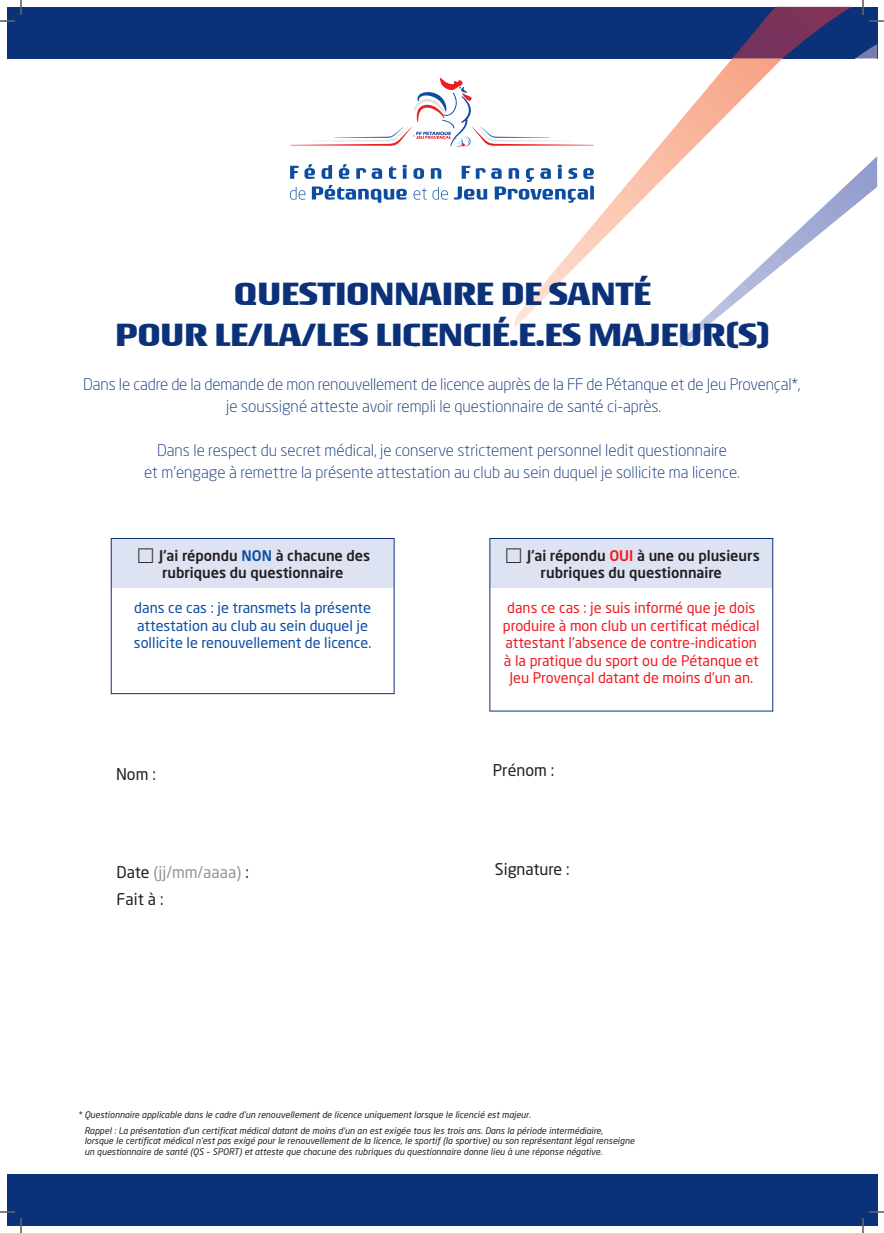
<style>
.page{position:relative;width:884px;height:1233px;background:#fff}
.page>*{position:absolute;margin:0;border:0;box-sizing:border-box;transform-origin:0 0}
.t1{font:700 34px/40.8px "Rogue Sans Ext";color:#0b3179;text-align:center}
.t2{font:300 16px/22px "Neo Sans";color:#0b3179;text-align:center}
.t3{font:16px "Neo Sans";color:#939598}
.t4{font:16px "Neo Sans";color:#231f20}
.t5{font:16px "Neo Sans Std";color:#231f20}
.t6{font:14.5px/17.4px "Neo Sans";color:#ee1d23;text-align:center}
.t7{font:500 14.5px/17.4px "Neo Sans";color:#231f20}
.t8{font:14.5px/17.4px "Neo Sans";color:#0d4da1}
.t9{font:italic 9px/15.8px "Neo Sans";color:#231f20}
.s1{color:#0d4da1}
.s2{color:#ee1d23}
.s3{color:#231f20}
</style>
<div class="page">
<div style="left:7px;top:7px;width:870px;height:51px;background:#0b3179"></div>
<div style="left:7px;top:1174px;width:870px;height:52px;background:#0b3179"></div>
<svg style="left:514px;top:58px;width:69px;height:270px"></svg>
<svg style="left:583px;top:58px;width:294px;height:201px"></svg>
<svg style="left:679px;top:156px;width:198px;height:192px"></svg>
<svg style="left:290px;top:77px;width:304px;height:70px"></svg>
<svg style="left:290px;top:187px;width:15px;height:13px"></svg>
<svg style="left:312px;top:185px;width:95px;height:18px"></svg>
<svg style="left:414px;top:188px;width:13px;height:12px"></svg>
<svg style="left:433px;top:187px;width:15px;height:13px"></svg>
<svg style="left:290px;top:164px;width:25px;height:15px"></svg>
<svg style="left:322px;top:165px;width:10px;height:14px"></svg>
<svg style="left:339px;top:164px;width:10px;height:15px"></svg>
<svg style="left:356px;top:168px;width:10px;height:11px"></svg>
<svg style="left:372px;top:168px;width:10px;height:11px"></svg>
<svg style="left:389px;top:166px;width:7px;height:13px"></svg>
<svg style="left:403px;top:165px;width:4px;height:14px"></svg>
<svg style="left:413px;top:168px;width:11px;height:11px"></svg>
<svg style="left:431px;top:168px;width:10px;height:11px"></svg>
<svg style="left:454px;top:165px;width:140px;height:38px"></svg>
<div style="left:112px;top:539px;width:282px;height:49px;background:#dde3f2"></div>
<div style="left:111px;top:538px;width:283px;height:156px;border:1px solid #0b3179"></div>
<div style="left:490px;top:539px;width:282px;height:49px;background:#dde3f2"></div>
<div style="left:489px;top:538px;width:284px;height:173px;border:1px solid #0b3179"></div>
<svg style="left:0;top:1211px;width:15px;height:1px"></svg>
<svg style="left:869px;top:1211px;width:15px;height:1px"></svg>
<svg style="left:0;top:0;width:22px;height:22px"></svg>
<svg style="left:20px;top:1218px;width:2px;height:15px"></svg>
<svg style="left:733px;top:0;width:151px;height:58px"></svg>
<svg style="left:862px;top:1218px;width:2px;height:15px"></svg>
<h1 class="t1" style="left:115px;top:272px;width:656px">QUESTIONNAIRE DE SANTÉ<br>POUR LE/LA/LES LICENCIÉ.E.ES MAJEUR(S)</h1>
<h2 class="t2" style="left:83px;top:372px;width:719px">Dans le cadre de la demande de mon renouvellement de licence auprès de la FF de Pétanque et de Jeu Provençal*, je soussigné atteste avoir rempli le questionnaire de santé ci-après.</h2>
<h2 class="t2" style="left:144px;top:438px;width:597px">Dans le respect du secret médical, je conserve strictement personnel ledit questionnaire<br>et m’engage à remettre la présente attestation au club au sein duquel je sollicite ma licence.</h2>
<h3 class="t7" style="left:159px;top:546px;width:213px">J’ai répondu <span class="s1">NON</span> à chacune des rubriques du questionnaire</h3>
<h3 class="t8" style="left:134px;top:599px;width:239px">dans ce cas : je transmets la présente attestation au club au sein duquel je sollicite le renouvellement de licence.</h3>
<h3 class="t7" style="left:541px;top:546px;width:221px;text-indent:-13px">J’ai répondu <span class="s2">OUI</span> à une ou plusieurs rubriques du questionnaire</h3>
<h3 class="t6" style="left:503px;top:599px;width:258px">dans ce cas : je suis informé que je dois produire à mon club un certificat médical attestant l’absence de contre-indication à la pratique du sport ou de Pétanque et Jeu Provençal datant de moins d’un an.</h3>
<h2 class="t5" style="left:116px;top:764px;width:41px">Nom :</h2>
<h2 class="t5" style="left:493px;top:760px;width:63px">Prénom :</h2>
<h2 class="t3" style="left:117px;top:862px;width:134px"><span class="s3">Date</span> (jj/mm/aaaa) <span class="s3">:</span></h2>
<h2 class="t4" style="left:495px;top:859px;width:76px">Signature :</h2>
<h2 class="t4" style="left:117px;top:889px;width:48px">Fait à :</h2>
<p class="t9" style="left:84px;top:1106px;width:520px;text-indent:-7px">* Questionnaire applicable dans le cadre d’un renouvellement de licence uniquement lorsque le licencié est majeur.<br>Rappel : La présentation d’un certificat médical datant de moins d’un an est exigée tous les trois ans. Dans la période intermédiaire,</p>
<p class="t9" style="left:84px;top:1135px;width:552px;line-height:10.8px">lorsque le certificat médical n’est pas exigé pour le renouvellement de la licence, le sportif (la sportive) ou son représentant légal renseigne un questionnaire de santé (QS – SPORT) et atteste que chacune des rubriques du questionnaire donne lieu à une réponse négative.</p>
</div>
